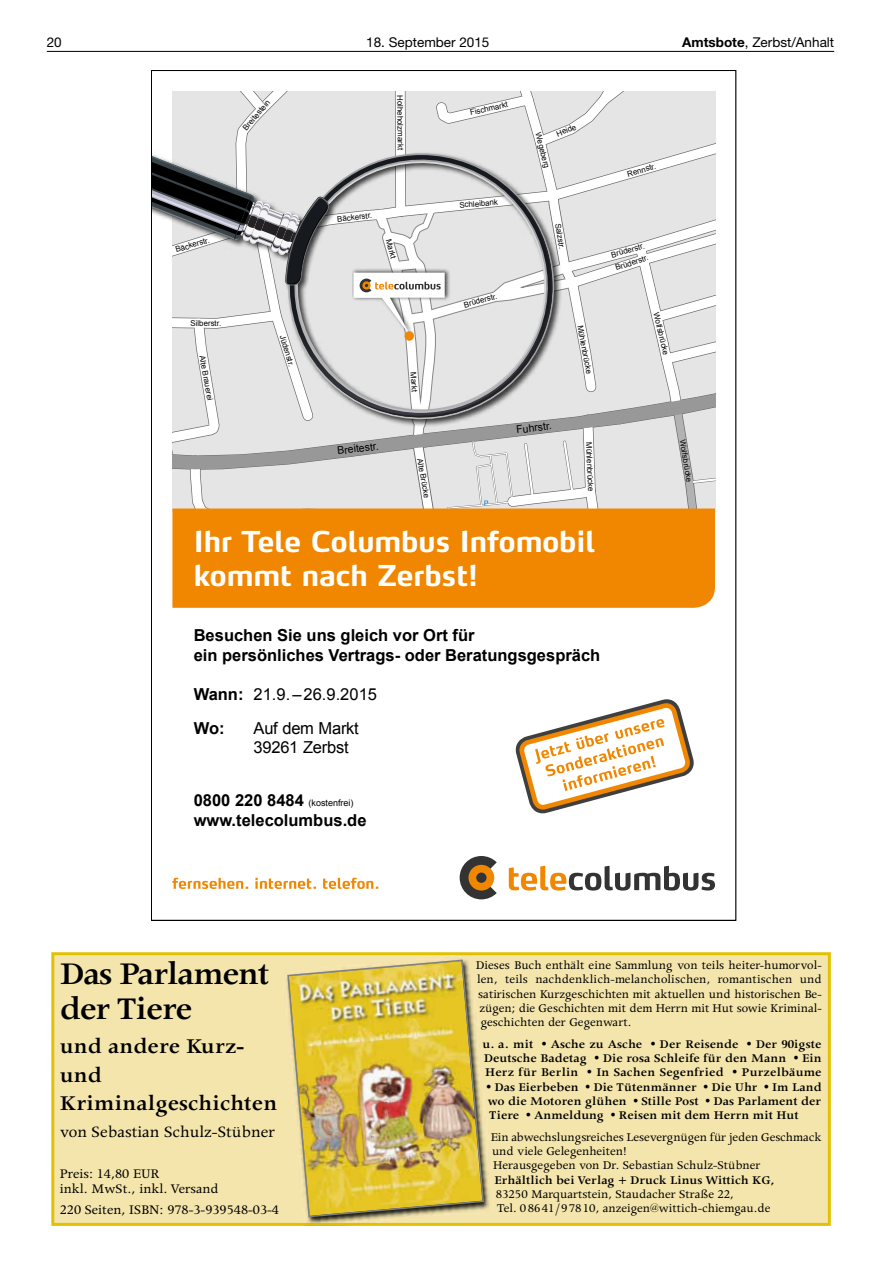
<style>
.page{position:relative;width:881px;height:1263px;background:#fff}
.page>*{position:absolute;margin:0;border:0;box-sizing:border-box;transform-origin:0 0}
.t1{font:600 35.7px/35.7px "Apollo";letter-spacing:-.035em;color:#000}
.t2{font:700 28.5px/34.2px "Max LF";color:#fff}
.t3{font:600 23.7px/28.2px "Apollo";color:#000}
.t4{font:17.85px "Apollo";color:#000}
.t5{font:700 16.5px/19.8px "Arial";color:#000}
.t6{font:16.5px/33.6px "Arial";letter-spacing:-.015em;color:#000}
.t7{font:14.85px/14.9px "Apollo";color:#000}
.t8{font:13.5px "Helvetica Neue LT";color:#000}
.t9{font:13.35px/14.2px "Apollo";color:#000}
.t10{font:600 13.35px/14.2px "Apollo";color:#000;text-align:justify}
.t11{font:10.5px "Arial";color:#000}
.t12{font:9px "Arial";color:#000}
.t13{font:7.95px "Arial";color:#000}
.s1{font-weight:700}
.s2{font-weight:700;font-size:16.5px}
</style>
<div class="page">
<hr style="left:47px;top:51px;width:786px;height:1px;background:#000">
<svg style="left:153px;top:91px;width:561px;height:417px;background:#d7d7d7"></svg>
<div style="left:404px;top:331px;width:10px;height:10px;background:#f18700;border-radius:50%"></div>
<div style="left:172px;top:508px;width:542px;height:100px;background:#f18700"></div>
<svg style="left:515px;top:699px;width:179px;height:114px"></svg>
<svg style="left:508px;top:866px;width:206px;height:24px"></svg>
<svg style="left:459px;top:856px;width:37px;height:43px"></svg>
<div style="left:468px;top:865px;width:26px;height:25px;background:#f18700;border-radius:50%"></div>
<div style="left:476px;top:872px;width:10px;height:11px;background:#333;border-radius:50%"></div>
<svg style="left:172px;top:878px;width:206px;height:11px"></svg>
<div style="left:54px;top:955px;width:773px;height:268px;background:#f4e5ac"></div>
<div style="left:51px;top:952px;width:779px;height:274px;border:3px solid #e2c100"></div>
<img style="left:281px;top:955px;width:215px;height:268px">
<svg style="left:454px;top:953px;width:19px;height:2px"></svg>
<img style="left:303px;top:1223px;width:73px;height:3px">
<img style="left:286px;top:959px;width:198px;height:259px">
<p class="t8" style="left:47px;top:34px;width:17px">20</p>
<p class="t8" style="left:366px;top:34px;width:125px">18. September 2015</p>
<p class="t8" style="left:682px;top:34px;width:153px"><span class="s1">Amtsbote</span>, Zerbst/Anhalt</p>
<p class="t13" style="left:240px;top:126px;width:39px;rotate:-49deg">Breitestein</p>
<p class="t13" style="left:174px;top:244px;width:37px;rotate:-16deg">Bäckerstr.</p>
<p class="t13" style="left:190px;top:318px;width:32px;rotate:-1deg">Silberstr.</p>
<p class="t13" style="left:207px;top:354px;width:47px;rotate:79deg">Alte Brauerei</p>
<p class="t13" style="left:287px;top:334px;width:34px;rotate:73deg">Jüdenstr.</p>
<p class="t13" style="left:405px;top:95px;width:57px;rotate:89deg">Holheholzmarkt</p>
<p class="t13" style="left:336px;top:214px;width:37px;rotate:-6deg">Bäckerstr.</p>
<p class="t13" style="left:393px;top:238px;width:21px;rotate:74deg">Markt</p>
<p class="t13" style="left:418px;top:372px;width:21px;rotate:86deg">Markt</p>
<p class="t11" style="left:336px;top:444px;width:43px;rotate:-7deg">Breitestr.</p>
<p class="t13" style="left:425px;top:457px;width:42px;rotate:80deg">Alte Brücke</p>
<p class="t13" style="left:469px;top:108px;width:40px;rotate:-13deg">Fischmarkt</p>
<p class="t13" style="left:459px;top:200px;width:40px;rotate:-5deg">Schleibank</p>
<p class="t13" style="left:462px;top:300px;width:36px;rotate:-15deg">Brüderstr.</p>
<p class="t13" style="left:554px;top:129px;width:22px;rotate:-22deg">Heide</p>
<p class="t13" style="left:543px;top:131px;width:38px;rotate:76deg">Wegeberg</p>
<p class="t13" style="left:563px;top:222px;width:27px;rotate:81deg">Salzstr.</p>
<p class="t13" style="left:585px;top:324px;width:51px;rotate:79deg">Mühlenbrücke</p>
<p class="t11" style="left:515px;top:423px;width:37px;rotate:-7deg">Fuhrstr.</p>
<p class="t13" style="left:594px;top:442px;width:51px;rotate:88deg">Mühlenbrücke</p>
<h2 class="t2" style="left:194px;top:524px;width:403px">Ihr Tele Columbus Infomobil kommt nach Zerbst!</h2>
<p class="t13" style="left:625px;top:169px;width:31px;rotate:-16deg">Rennstr.</p>
<p class="t13" style="left:609px;top:250px;width:36px;rotate:-16deg">Brüderstr.</p>
<p class="t13" style="left:613px;top:263px;width:36px;rotate:-18deg">Brüderstr.</p>
<p class="t13" style="left:660px;top:311px;width:45px;rotate:76deg">Wolfsbrücke</p>
<p class="t13" style="left:687px;top:439px;width:45px;rotate:81deg">Wolfsbrücke</p>
<p class="t5" style="left:194px;top:626px;width:408px">Besuchen Sie uns gleich vor Ort für<br>ein persönliches Vertrags- oder Beratungsgespräch</p>
<p class="t6" style="left:194px;top:678px;width:185px"><span class="s1">Wann:</span> 21.9.–26.9.2015<br><span class="s1">Wo:</span></p>
<p class="t6" style="left:253px;top:718px;width:107px;line-height:19.8px">Auf dem Markt<br>39261 Zerbst</p>
<p class="t12" style="left:194px;top:797px;width:161px"><span class="s2">0800 220 8484</span> (kostenfrei)</p>
<p class="t5" style="left:194px;top:811px;width:174px">www.telecolumbus.de</p>
<h1 class="t1" style="left:60px;top:956px;width:211px">Das Parlament der Tiere</h1>
<h3 class="t3" style="left:60px;top:1033px;width:219px">und andere Kurz&shy;und<br>Kriminalgeschichten</h3>
<h3 class="t4" style="left:60px;top:1122px;width:217px">von Sebastian Schulz-Stübner</h3>
<p class="t7" style="left:60px;top:1167px;width:160px">Preis: 14,80 EUR<br>inkl. MwSt., inkl. Versand</p>
<p class="t7" style="left:60px;top:1203px;width:221px">220 Seiten, ISBN: 978-3-939548-03-4</p>
<p class="t9" style="left:475px;top:958px;width:347px;text-align:justify">Dieses Buch enthält eine Sammlung von teils heiter-humorvol&shy;len, teils nachdenklich-melancholischen, romantischen und satirischen Kurzgeschichten mit aktuellen und historischen Be&shy;zügen; die Geschichten mit dem Herrn mit Hut sowie Kriminal&shy;geschichten der Gegenwart.</p>
<p class="t10" style="left:482px;top:1037px;width:340px">u. a. mit • Asche zu Asche • Der Reisende • Der 90igste Deutsche Badetag • Die rosa Schleife für den Mann • Ein Herz für Berlin • In Sachen Segenfried • Purzelbäume</p>
<p class="t10" style="left:486px;top:1080px;width:336px">• Das Eierbeben • Die Tütenmänner • Die Uhr • Im Land wo die Motoren glühen • Stille Post • Das Parlament der Tiere • Anmeldung • Reisen mit dem Herrn mit Hut</p>
<p class="t9" style="left:490px;top:1130px;width:332px">Ein abwechslungsreiches Lesevergnügen für jeden Geschmack und viele Gelegenheiten!<br>Herausgegeben von Dr. Sebastian Schulz-Stübner</p>
<p class="t10" style="left:494px;top:1173px;width:282px">Erhältlich bei Verlag + Druck Linus Wittich KG,</p>
<p class="t9" style="left:495px;top:1187px;width:276px">83250 Marquartstein, Staudacher Straße 22,<br>Tel. 08641/97810, anzeigen@wittich-chiemgau.de</p>
</div>
